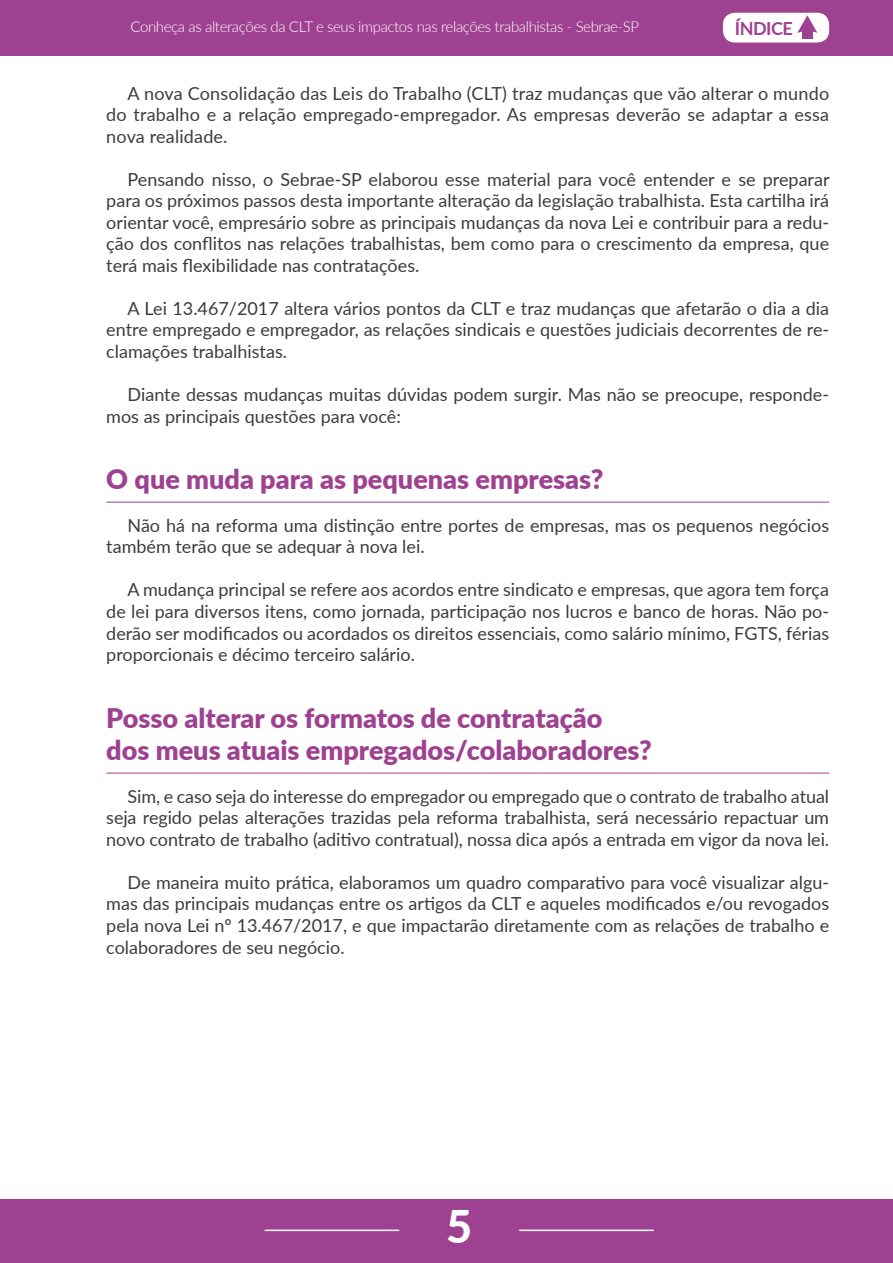
<style>
.page{position:relative;width:893px;height:1263px;background:#fff}
.page>*{position:absolute;margin:0;border:0;box-sizing:border-box;transform-origin:0 0}
.t1{font:800 45px "Lato";color:#fff}
.t2{font:900 27px/32.4px "Lato";color:#9f4191}
.t3{font:18px/21.6px "Lato";color:#3c3c3b;text-align:justify}
.t4{font:700 18px "Lato";letter-spacing:-.025em;color:#9f4191}
.t5{font:300 15px "Lato";letter-spacing:-.025em;color:#fff}
</style>
<div class="page">
<div style="left:0;top:0;width:893px;height:55px;background:#9f4191"></div>
<div style="left:0;top:1199px;width:893px;height:64px;background:#9f4191"></div>
<hr style="left:265px;top:1229px;width:134px;height:2px;background:#fff">
<hr style="left:519px;top:1229px;width:135px;height:2px;background:#fff">
<div style="left:723px;top:13px;width:106px;height:30px;background:#fff;border-radius:12px"></div>
<svg style="left:797px;top:15px;width:20px;height:18px"></svg>
<div style="left:802px;top:28px;width:11px;height:11px;background:#9f4191"></div>
<hr style="left:106px;top:502px;width:723px;height:1px;background:#9f4191">
<hr style="left:106px;top:773px;width:723px;height:1px;background:#9f4191">
<p class="t5" style="left:130px;top:17px;width:510px">Conheça as alterações da CLT e seus impactos nas relações trabalhistas - Sebrae-SP</p>
<p class="t4" style="left:735px;top:15px;width:60px">ÍNDICE</p>
<p class="t3" style="left:106px;top:81px;width:724px;text-indent:21px">A nova Consolidação das Leis do Trabalho (CLT) traz mudanças que vão alterar o mundo do trabalho e a relação empregado-empregador. As empresas deverão se adaptar a essa nova realidade.</p>
<p class="t3" style="left:106px;top:167px;width:725px;text-indent:21px">Pensando nisso, o Sebrae-SP elaborou esse material para você entender e se preparar para os próximos passos desta importante alteração da legislação trabalhista. Esta cartilha irá orientar você, empresário sobre as principais mudanças da nova Lei e contribuir para a redu&shy;ção dos conflitos nas relações trabalhistas, bem como para o crescimento da empresa, que terá mais flexibilidade nas contratações.</p>
<p class="t3" style="left:106px;top:297px;width:724px;text-indent:21px">A Lei 13.467/2017 altera vários pontos da CLT e traz mudanças que afetarão o dia a dia entre empregado e empregador, as relações sindicais e questões judiciais decorrentes de re&shy;clamações trabalhistas.</p>
<p class="t3" style="left:106px;top:383px;width:724px;text-indent:21px">Diante dessas mudanças muitas dúvidas podem surgir. Mas não se preocupe, responde&shy;mos as principais questões para você:</p>
<h2 class="t2" style="left:106px;top:462px;width:499px">O que muda para as pequenas empresas?</h2>
<p class="t3" style="left:106px;top:514px;width:724px;text-indent:21px">Não há na reforma uma distinção entre portes de empresas, mas os pequenos negócios também terão que se adequar à nova lei.</p>
<p class="t3" style="left:106px;top:578px;width:724px;text-indent:21px">A mudança principal se refere aos acordos entre sindicato e empresas, que agora tem força de lei para diversos itens, como jornada, participação nos lucros e banco de horas. Não po&shy;derão ser modificados ou acordados os direitos essenciais, como salário mínimo, FGTS, férias proporcionais e décimo terceiro salário.</p>
<h2 class="t2" style="left:106px;top:700px;width:547px">Posso alterar os formatos de contratação dos meus atuais empregados/colaboradores?</h2>
<p class="t3" style="left:106px;top:785px;width:724px;text-indent:21px">Sim, e caso seja do interesse do empregador ou empregado que o contrato de trabalho atual seja regido pelas alterações trazidas pela reforma trabalhista, será necessário repactuar um novo contrato de trabalho (aditivo contratual), nossa dica após a entrada em vigor da nova lei.</p>
<p class="t3" style="left:106px;top:871px;width:724px;text-indent:21px">De maneira muito prática, elaboramos um quadro comparativo para você visualizar algu&shy;mas das principais mudanças entre os artigos da CLT e aqueles modificados e/ou revogados pela nova Lei nº 13.467/2017, e que impactarão diretamente com as relações de trabalho e colaboradores de seu negócio.</p>
<h1 class="t1" style="left:446px;top:1193px;width:28px">5</h1>
</div>
